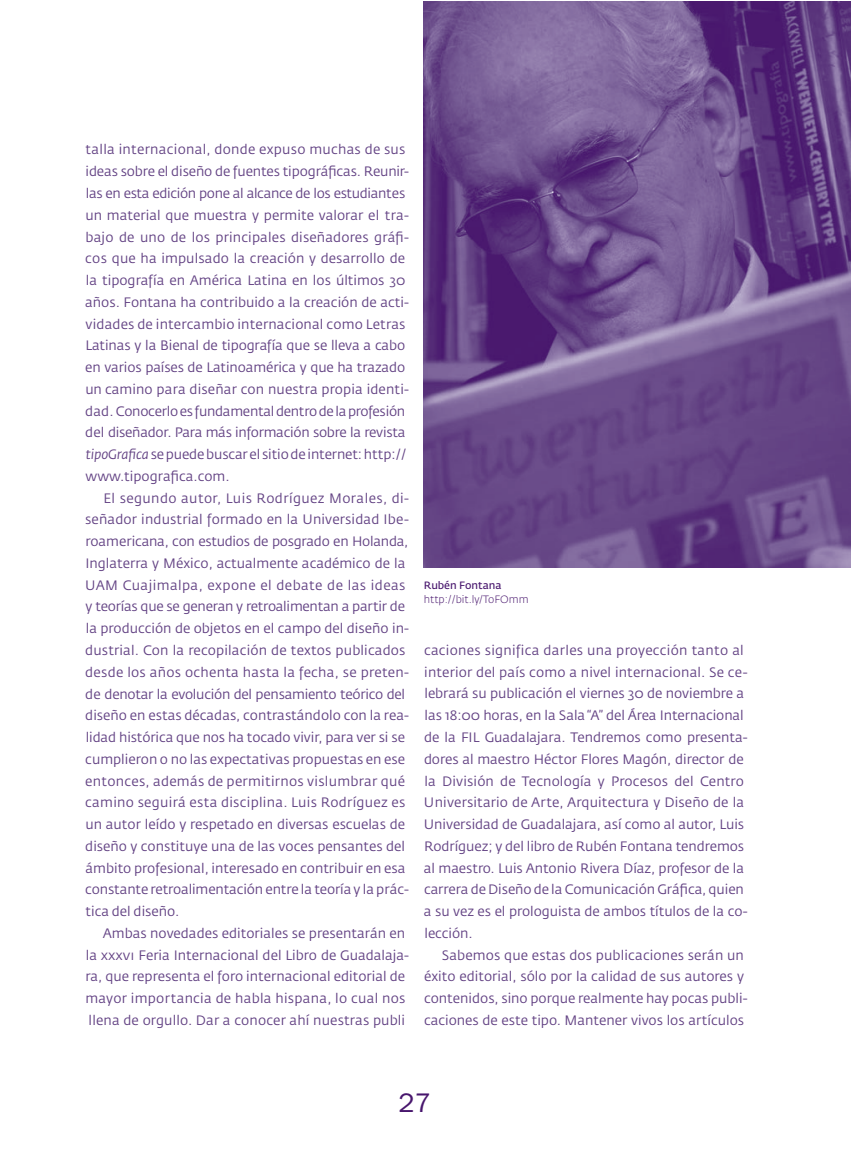
<style>
.page{position:relative;width:853px;height:1153px;background:#fff}
.page>*{position:absolute;margin:0;border:0;box-sizing:border-box;transform-origin:0 0}
.t1{font:27px "ITC Franklin Gothic Std";color:#48166d}
.t2{font:13.5px "Fedra Sans Std";color:#624183}
.t3{font:13.5px "Fedra Sans Std";letter-spacing:.02em;color:#624183}
.t4{font:13.5px "Fedra Sans Std";letter-spacing:-.02em;color:#624183}
.t5{font:13.5px "Fedra Sans Std";letter-spacing:.03em;color:#624183}
.t6{font:13.5px "Fedra Sans Std";letter-spacing:-.025em;color:#624183}
.t7{font:300 10.5px/13.5px "Fedra Sans Std";color:#48166d}
.s1{font-style:italic}
.s2{font-weight:400}
</style>
<div class="page">
<img style="left:424px;top:1px;width:426px;height:567px">
<p class="t3" style="left:86px;top:141px;width:321px">talla internacional, donde expuso muchas de sus</p>
<p class="t2" style="left:86px;top:163px;width:325px">ideas sobre el diseño de fuentes tipográficas. Reunir-</p>
<p class="t6" style="left:86px;top:185px;width:321px">las en esta edición pone al alcance de los estudiantes</p>
<p class="t2" style="left:85px;top:206px;width:325px">un material que muestra y permite valorar el tra-</p>
<p class="t2" style="left:86px;top:228px;width:325px">bajo de uno de los principales diseñadores gráfi-</p>
<p class="t2" style="left:85px;top:250px;width:321px">cos que ha impulsado la creación y desarrollo de</p>
<p class="t2" style="left:86px;top:272px;width:321px">la tipografía en América Latina en los últimos 30</p>
<p class="t2" style="left:85px;top:293px;width:325px">años. Fontana ha contribuido a la creación de acti-</p>
<p class="t2" style="left:86px;top:315px;width:321px">vidades de intercambio internacional como Letras</p>
<p class="t2" style="left:85px;top:337px;width:321px">Latinas y la Bienal de tipografía que se lleva a cabo</p>
<p class="t2" style="left:85px;top:359px;width:321px">en varios países de Latinoamérica y que ha trazado</p>
<p class="t2" style="left:85px;top:380px;width:325px">un camino para diseñar con nuestra propia identi-</p>
<p class="t4" style="left:85px;top:402px;width:321px">dad. Conocerlo es fundamental dentro de la profesión</p>
<p class="t4" style="left:85px;top:424px;width:321px">del diseñador. Para más información sobre la revista</p>
<p class="t2" style="left:86px;top:446px;width:322px"><span class="s1">tipoGrafica</span> se puede buscar el sitio de internet: http://</p>
<p class="t2" style="left:86px;top:467px;width:146px">www.tipografica.com.</p>
<p class="t5" style="left:103px;top:489px;width:307px">El segundo autor, Luis Rodríguez Morales, di-</p>
<p class="t2" style="left:85px;top:511px;width:325px">señador industrial formado en la Universidad Ibe-</p>
<p class="t4" style="left:85px;top:533px;width:324px">roamericana, con estudios de posgrado en Holanda,</p>
<p class="t2" style="left:85px;top:554px;width:321px">Inglaterra y México, actualmente académico de la</p>
<p class="t5" style="left:85px;top:576px;width:322px">UAM Cuajimalpa, expone el debate de las ideas</p>
<p class="t4" style="left:86px;top:598px;width:321px">y teorías que se generan y retroalimentan a partir de</p>
<p class="t2" style="left:86px;top:620px;width:324px">la producción de objetos en el campo del diseño in-</p>
<p class="t2" style="left:85px;top:641px;width:321px">dustrial. Con la recopilación de textos publicados</p>
<p class="t3" style="left:85px;top:663px;width:325px">desde los años ochenta hasta la fecha, se preten-</p>
<p class="t4" style="left:85px;top:685px;width:321px">de denotar la evolución del pensamiento teórico del</p>
<p class="t2" style="left:85px;top:707px;width:325px">diseño en estas décadas, contrastándolo con la rea-</p>
<p class="t2" style="left:86px;top:728px;width:321px">lidad histórica que nos ha tocado vivir, para ver si se</p>
<p class="t2" style="left:85px;top:750px;width:321px">cumplieron o no las expectativas propuestas en ese</p>
<p class="t3" style="left:85px;top:772px;width:321px">entonces, además de permitirnos vislumbrar qué</p>
<p class="t3" style="left:85px;top:794px;width:321px">camino seguirá esta disciplina. Luis Rodríguez es</p>
<p class="t2" style="left:85px;top:815px;width:321px">un autor leído y respetado en diversas escuelas de</p>
<p class="t2" style="left:85px;top:837px;width:321px">diseño y constituye una de las voces pensantes del</p>
<p class="t2" style="left:85px;top:859px;width:321px">ámbito profesional, interesado en contribuir en esa</p>
<p class="t2" style="left:85px;top:881px;width:325px">constante retroalimentación entre la teoría y la prác-</p>
<p class="t2" style="left:86px;top:902px;width:95px">tica del diseño.</p>
<p class="t2" style="left:103px;top:924px;width:304px">Ambas novedades editoriales se presentarán en</p>
<p class="t2" style="left:86px;top:946px;width:325px">la xxxvi Feria Internacional del Libro de Guadalaja-</p>
<p class="t2" style="left:85px;top:968px;width:321px">ra, que representa el foro internacional editorial de</p>
<p class="t3" style="left:85px;top:989px;width:321px">mayor importancia de habla hispana, lo cual nos</p>
<p class="t2" style="left:89px;top:1011px;width:318px">llena de orgullo. Dar a conocer ahí nuestras publi</p>
<p class="t7" style="left:424px;top:578px;width:106px"><span class="s2">Rubén Fontana </span>http://bit.ly/ToFOmm</p>
<p class="t3" style="left:424px;top:641px;width:321px">caciones significa darles una proyección tanto al</p>
<p class="t2" style="left:424px;top:663px;width:325px">interior del país como a nivel internacional. Se ce-</p>
<p class="t2" style="left:424px;top:685px;width:321px">lebrará su publicación el viernes 30 de noviembre a</p>
<p class="t2" style="left:424px;top:707px;width:321px">las 18:00 horas, en la Sala “A” del Área Internacional</p>
<p class="t2" style="left:424px;top:728px;width:325px">de la FIL Guadalajara. Tendremos como presenta-</p>
<p class="t2" style="left:424px;top:750px;width:321px">dores al maestro Héctor Flores Magón, director de</p>
<p class="t2" style="left:424px;top:772px;width:321px">la División de Tecnología y Procesos del Centro</p>
<p class="t2" style="left:424px;top:794px;width:321px">Universitario de Arte, Arquitectura y Diseño de la</p>
<p class="t2" style="left:424px;top:815px;width:322px">Universidad de Guadalajara, así como al autor, Luis</p>
<p class="t2" style="left:424px;top:837px;width:321px">Rodríguez; y del libro de Rubén Fontana tendremos</p>
<p class="t2" style="left:424px;top:859px;width:322px">al maestro. Luis Antonio Rivera Díaz, profesor de la</p>
<p class="t2" style="left:424px;top:881px;width:321px">carrera de Diseño de la Comunicación Gráfica, quien</p>
<p class="t2" style="left:424px;top:902px;width:325px">a su vez es el prologuista de ambos títulos de la co-</p>
<p class="t2" style="left:424px;top:924px;width:50px">lección.</p>
<p class="t2" style="left:442px;top:946px;width:303px">Sabemos que estas dos publicaciones serán un</p>
<p class="t2" style="left:424px;top:968px;width:321px">éxito editorial, sólo por la calidad de sus autores y</p>
<p class="t2" style="left:424px;top:989px;width:325px">contenidos, sino porque realmente hay pocas publi-</p>
<p class="t2" style="left:424px;top:1011px;width:321px">caciones de este tipo. Mantener vivos los artículos</p>
<h1 class="t1" style="left:398px;top:1087px;width:34px">27</h1>
</div>
